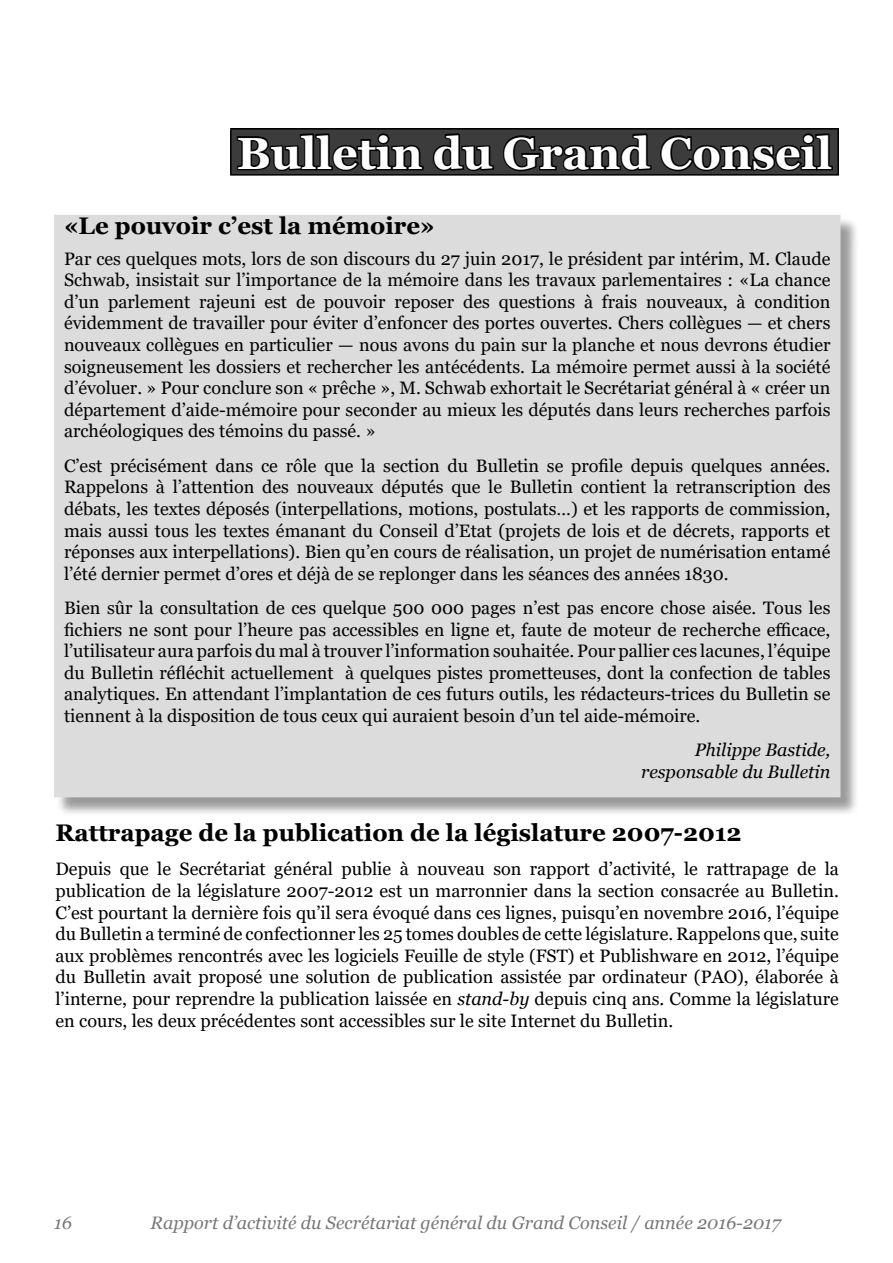
<style>
.page{position:relative;width:893px;height:1263px;background:#fff}
.page>*{position:absolute;margin:0;border:0;box-sizing:border-box;transform-origin:0 0}
.t1{font:700 45px "Georgia";color:#fff}
.t2{font:700 24px "Georgia";color:#000}
.t3{font:700 24px "Georgia";color:#020203}
.t4{font:18px/21.6px "Georgia";color:#020203;text-align:justify}
.t5{font:18px/21.6px "Georgia";color:#000;text-align:justify}
.t6{font:italic 18px "Georgia";color:#787878}
.t7{font:italic 18px/21.6px "Georgia";color:#020203;text-align:right}
.s1{font-style:italic}
</style>
<div class="page">
<div style="left:231px;top:129px;width:607px;height:46px;background:#3c3c3c"></div>
<hr style="left:230px;top:128px;width:609px;height:2px;background:#000">
<hr style="left:230px;top:130px;width:2px;height:44px;background:#000">
<hr style="left:837px;top:130px;width:2px;height:44px;background:#000">
<hr style="left:230px;top:174px;width:609px;height:2px;background:#000">
<svg style="left:236px;top:133px;width:188px;height:38px"></svg>
<svg style="left:432px;top:133px;width:401px;height:39px"></svg>
<div style="left:57px;top:217px;width:802px;height:599px;background:#000;opacity:.4"></div>
<div style="left:55px;top:215px;width:785px;height:581px;background:#dcdcdc"></div>
<h1 class="t1" style="left:237px;top:124px;width:597px">Bulletin du Grand Conseil</h1>
<h2 class="t3" style="left:64px;top:211px;width:372px">«Le pouvoir c’est la mémoire»</h2>
<p class="t4" style="left:64px;top:248px;width:768px">Par ces quelques mots, lors de son discours du 27 juin 2017, le président par intérim, M. Claude Schwab, insistait sur l’importance de la mémoire dans les travaux parlementaires : «La chance d’un parlement rajeuni est de pouvoir reposer des questions à frais nouveaux, à condition évidemment de travailler pour éviter d’enfoncer des portes ouvertes. Chers collègues — et chers nouveaux collègues en particulier — nous avons du pain sur la planche et nous devrons étudier soigneusement les dossiers et rechercher les antécédents. La mémoire permet aussi à la société d’évoluer. » Pour conclure son « prêche », M. Schwab exhortait le Secrétariat général à « créer un département d’aide-mémoire pour seconder au mieux les députés dans leurs recherches parfois archéologiques des témoins du passé. »</p>
<p class="t4" style="left:64px;top:455px;width:768px">C’est précisément dans ce rôle que la section du Bulletin se profile depuis quelques années.<br>Rappelons à l’attention des nouveaux députés que le Bulletin contient la retranscription des débats, les textes déposés (interpellations, motions, postulats…) et les rapports de commission, mais aussi tous les textes émanant du Conseil d’Etat (projets de lois et de décrets, rapports et réponses aux interpellations). Bien qu’en cours de réalisation, un projet de numérisation entamé l’été dernier permet d’ores et déjà de se replonger dans les séances des années 1830.</p>
<p class="t4" style="left:64px;top:597px;width:768px">Bien sûr la consultation de ces quelque 500 000 pages n’est pas encore chose aisée. Tous les fichiers ne sont pour l’heure pas accessibles en ligne et, faute de moteur de recherche efficace, l’utilisateur aura parfois du mal à trouver l’information souhaitée. Pour pallier ces lacunes, l’équipe du Bulletin réfléchit actuellement à quelques pistes prometteuses, dont la confection de tables analytiques. En attendant l’implantation de ces futurs outils, les rédacteurs-trices du Bulletin se tiennent à la disposition de tous ceux qui auraient besoin d’un tel aide-mémoire.</p>
<p class="t7" style="left:641px;top:740px;width:191px">Philippe Bastide, responsable du Bulletin</p>
<h2 class="t2" style="left:56px;top:817px;width:688px">Rattrapage de la publication de la législature 2007-2012</h2>
<p class="t5" style="left:56px;top:859px;width:785px">Depuis que le Secrétariat général publie à nouveau son rapport d’activité, le rattrapage de la publication de la législature 2007-2012 est un marronnier dans la section consacrée au Bulletin.<br>C’est pourtant la dernière fois qu’il sera évoqué dans ces lignes, puisqu’en novembre 2016, l’équipe du Bulletin a terminé de confectionner les 25 tomes doubles de cette législature. Rappelons que, suite aux problèmes rencontrés avec les logiciels Feuille de style (FST) et Publishware en 2012, l’équipe du Bulletin avait proposé une solution de publication assistée par ordinateur (PAO), élaborée à l’interne, pour reprendre la publication laissée en <span class="s1">stand-by</span> depuis cinq ans. Comme la législature en cours, les deux précédentes sont accessibles sur le site Internet du Bulletin.</p>
<p class="t6" style="left:54px;top:1211px;width:19px">16</p>
<p class="t6" style="left:151px;top:1211px;width:632px">Rapport d’activité du Secrétariat général du Grand Conseil / année 2016-2017</p>
</div>
